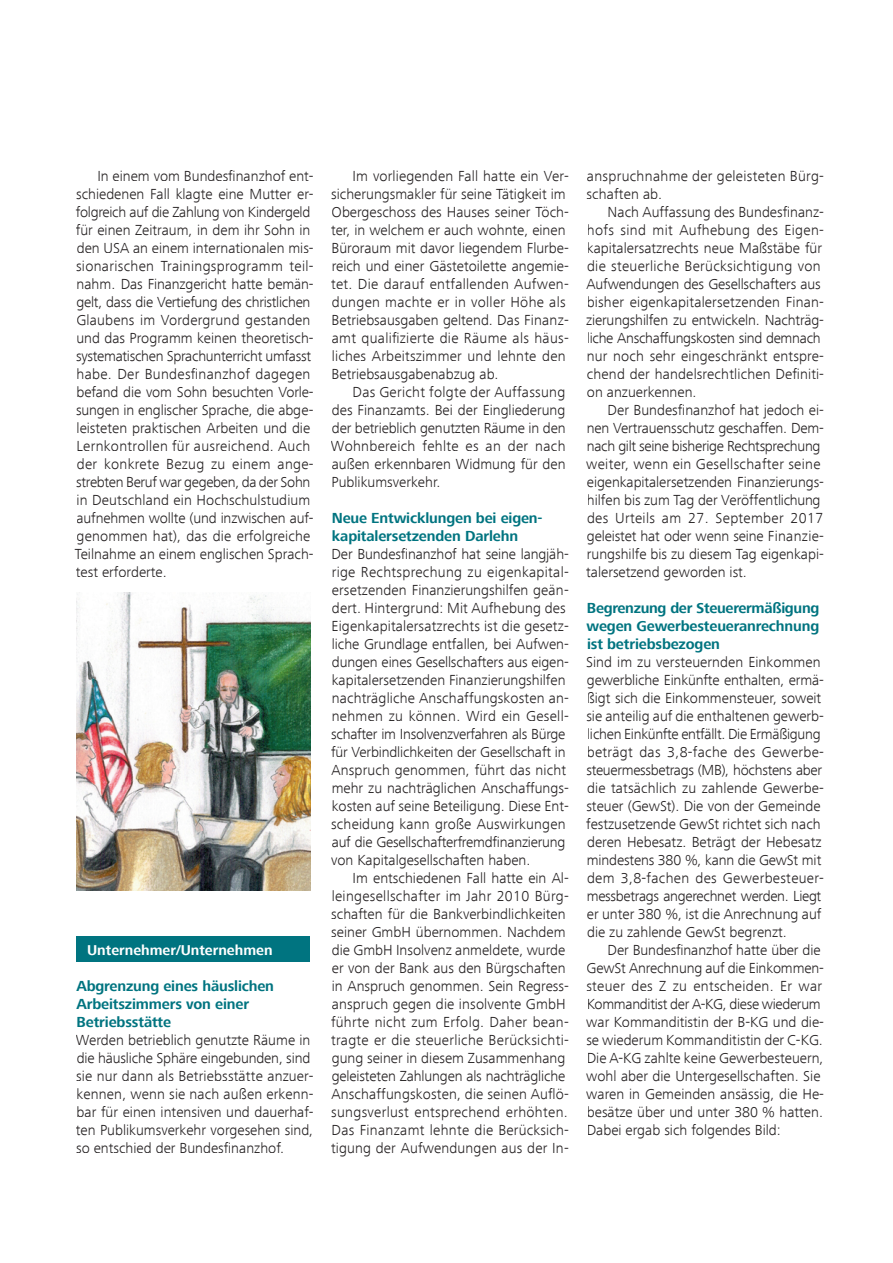
<style>
.page{position:relative;width:893px;height:1263px;background:#fff}
.page>*{position:absolute;margin:0;border:0;box-sizing:border-box;transform-origin:0 0}
.t1{font:300 15px/18px "Frutiger Next Com";color:#231f20}
.t2{font:700 15px/18px "Frutiger Next Com";letter-spacing:-.01em;color:#007480}
.t3{font:300 15px/18px "Frutiger Next Com";letter-spacing:.02em;color:#231f20}
.t4{font:700 14.7px "Frutiger Next Com";color:#fff}
</style>
<div class="page">
<div style="left:77px;top:937px;width:233px;height:25px;background:#007480"></div>
<img style="left:77px;top:592px;width:233px;height:298px">
<p class="t1" style="left:75px;top:167px;width:240px;text-indent:23px">In einem vom Bundesfinanzhof ent&shy;schiedenen Fall klagte eine Mutter er&shy;folgreich auf die Zahlung von Kindergeld für einen Zeitraum, in dem ihr Sohn in den USA an einem internationalen mis&shy;sionarischen Trainingsprogramm teil&shy;nahm. Das Finanzgericht hatte bemän&shy;gelt, dass die Vertiefung des christlichen Glaubens im Vordergrund gestanden und das Programm keinen theoretisch&shy;systematischen Sprachunterricht umfasst habe. Der Bundesfinanzhof dagegen befand die vom Sohn besuchten Vorle&shy;sungen in englischer Sprache, die abge&shy;leisteten praktischen Arbeiten und die Lernkontrollen für ausreichend. Auch der konkrete Bezug zu einem ange&shy;strebten Beruf war gegeben, da der Sohn in Deutschland ein Hochschulstudium aufnehmen wollte (und inzwischen auf&shy;genommen hat), das die erfolgreiche Teilnahme an einem englischen Sprach&shy;test erforderte.</p>
<p class="t4" style="left:87px;top:941px;width:187px">Unternehmer/Unternehmen</p>
<p class="t2" style="left:76px;top:977px;width:199px">Abgrenzung eines häuslichen<br>Arbeitszimmers von einer<br>Betriebsstätte</p>
<p class="t1" style="left:76px;top:1031px;width:239px">Werden betrieblich genutzte Räume in die häusliche Sphäre eingebunden, sind sie nur dann als Betriebsstätte anzuer&shy;kennen, wenn sie nach außen erkenn&shy;bar für einen intensiven und dauerhaf&shy;ten Publikumsverkehr vorgesehen sind, so entschied der Bundesfinanzhof.</p>
<p class="t1" style="left:331px;top:167px;width:239px;text-indent:21px">Im vorliegenden Fall hatte ein Ver&shy;sicherungsmakler für seine Tätigkeit im Obergeschoss des Hauses seiner Töch&shy;ter, in welchem er auch wohnte, einen Büroraum mit davor liegendem Flurbe&shy;reich und einer Gästetoilette angemie&shy;tet. Die darauf entfallenden Aufwen&shy;dungen machte er in voller Höhe als Betriebsausgaben geltend. Das Finanz&shy;amt qualifizierte die Räume als häus&shy;liches Arbeitszimmer und lehnte den Betriebsausgabenabzug ab.</p>
<p class="t1" style="left:331px;top:383px;width:236px;text-align:justify;text-indent:22px">Das Gericht folgte der Auffassung des Finanzamts. Bei der Eingliederung der betrieblich genutzten Räume in den Wohnbereich fehlte es an der nach außen erkennbaren Widmung für den Publikumsverkehr.</p>
<p class="t2" style="left:332px;top:509px;width:212px">Neue Entwicklungen bei eigen&shy;kapitalersetzenden Darlehn</p>
<p class="t1" style="left:331px;top:545px;width:239px">Der Bundesfinanzhof hat seine langjäh&shy;rige Rechtsprechung zu eigenkapital&shy;ersetzenden Finanzierungshilfen geän&shy;dert. Hintergrund: Mit Aufhebung des Eigenkapitalersatzrechts ist die gesetz&shy;liche Grundlage entfallen, bei Aufwen&shy;dungen eines Gesellschafters aus eigen&shy;kapitalersetzenden Finanzierungshilfen nachträgliche Anschaffungskosten an&shy;nehmen zu können. Wird ein Gesell&shy;schafter im Insolvenzverfahren als Bürge für Verbindlichkeiten der Gesellschaft in Anspruch genommen, führt das nicht mehr zu nachträglichen Anschaffungs&shy;kosten auf seine Beteiligung. Diese Ent&shy;scheidung kann große Auswirkungen auf die Gesellschafterfremdfinanzierung von Kapitalgesellschaften haben.</p>
<p class="t1" style="left:331px;top:869px;width:239px;text-indent:22px">Im entschiedenen Fall hatte ein Al&shy;leingesellschafter im Jahr 2010 Bürg&shy;schaften für die Bankverbindlichkeiten seiner GmbH übernommen. Nachdem die GmbH Insolvenz anmeldete, wurde er von der Bank aus den Bürgschaften in Anspruch genommen. Sein Regress&shy;anspruch gegen die insolvente GmbH führte nicht zum Erfolg. Daher bean&shy;tragte er die steuerliche Berücksichti&shy;gung seiner in diesem Zusammenhang geleisteten Zahlungen als nachträgliche Anschaffungskosten, die seinen Auflö&shy;sungsverlust entsprechend erhöhten.<br>Das Finanzamt lehnte die Berücksich&shy;tigung der Aufwendungen aus der In-</p>
<p class="t3" style="left:586px;top:167px;width:239px">anspruchnahme der geleisteten Bürg&shy;schaften ab.</p>
<p class="t1" style="left:586px;top:203px;width:239px;text-indent:21px">Nach Auffassung des Bundesfinanz&shy;hofs sind mit Aufhebung des Eigen&shy;kapitalersatzrechts neue Maßstäbe für die steuerliche Berücksichtigung von Aufwendungen des Gesellschafters aus bisher eigenkapitalersetzenden Finan&shy;zierungshilfen zu entwickeln. Nachträg&shy;liche Anschaffungskosten sind demnach nur noch sehr eingeschränkt entspre&shy;chend der handelsrechtlichen Definiti&shy;on anzuerkennen.</p>
<p class="t1" style="left:586px;top:401px;width:239px;text-indent:21px">Der Bundesfinanzhof hat jedoch ei&shy;nen Vertrauensschutz geschaffen. Dem&shy;nach gilt seine bisherige Rechtsprechung weiter, wenn ein Gesellschafter seine eigenkapitalersetzenden Finanzierungs&shy;hilfen bis zum Tag der Veröffentlichung des Urteils am 27. September 2017 geleistet hat oder wenn seine Finanzie&shy;rungshilfe bis zu diesem Tag eigenkapi&shy;talersetzend geworden ist.</p>
<p class="t2" style="left:586px;top:599px;width:234px;text-align:justify">Begrenzung der Steuerermäßigung wegen Gewerbesteueranrechnung ist betriebsbezogen</p>
<p class="t1" style="left:586px;top:653px;width:239px">Sind im zu versteuernden Einkommen gewerbliche Einkünfte enthalten, ermä&shy;ßigt sich die Einkommensteuer, soweit sie anteilig auf die enthaltenen gewerb&shy;lichen Einkünfte entfällt. Die Ermäßigung beträgt das 3,8-fache des Gewerbe&shy;steuermessbetrags (MB), höchstens aber die tatsächlich zu zahlende Gewerbe&shy;steuer (GewSt). Die von der Gemeinde festzusetzende GewSt richtet sich nach deren Hebesatz. Beträgt der Hebesatz mindestens 380 %, kann die GewSt mit dem 3,8-fachen des Gewerbesteuer&shy;messbetrags angerechnet werden. Liegt er unter 380 %, ist die Anrechnung auf die zu zahlende GewSt begrenzt.</p>
<p class="t1" style="left:586px;top:941px;width:239px;text-indent:21px">Der Bundesfinanzhof hatte über die GewSt Anrechnung auf die Einkommen&shy;steuer des Z zu entscheiden. Er war Kommanditist der A-KG, diese wiederum war Kommanditistin der B-KG und die&shy;se wiederum Kommanditistin der C-KG.<br>Die A-KG zahlte keine Gewerbesteuern, wohl aber die Untergesellschaften. Sie waren in Gemeinden ansässig, die He&shy;besätze über und unter 380 % hatten.<br>Dabei ergab sich folgendes Bild:</p>
</div>
